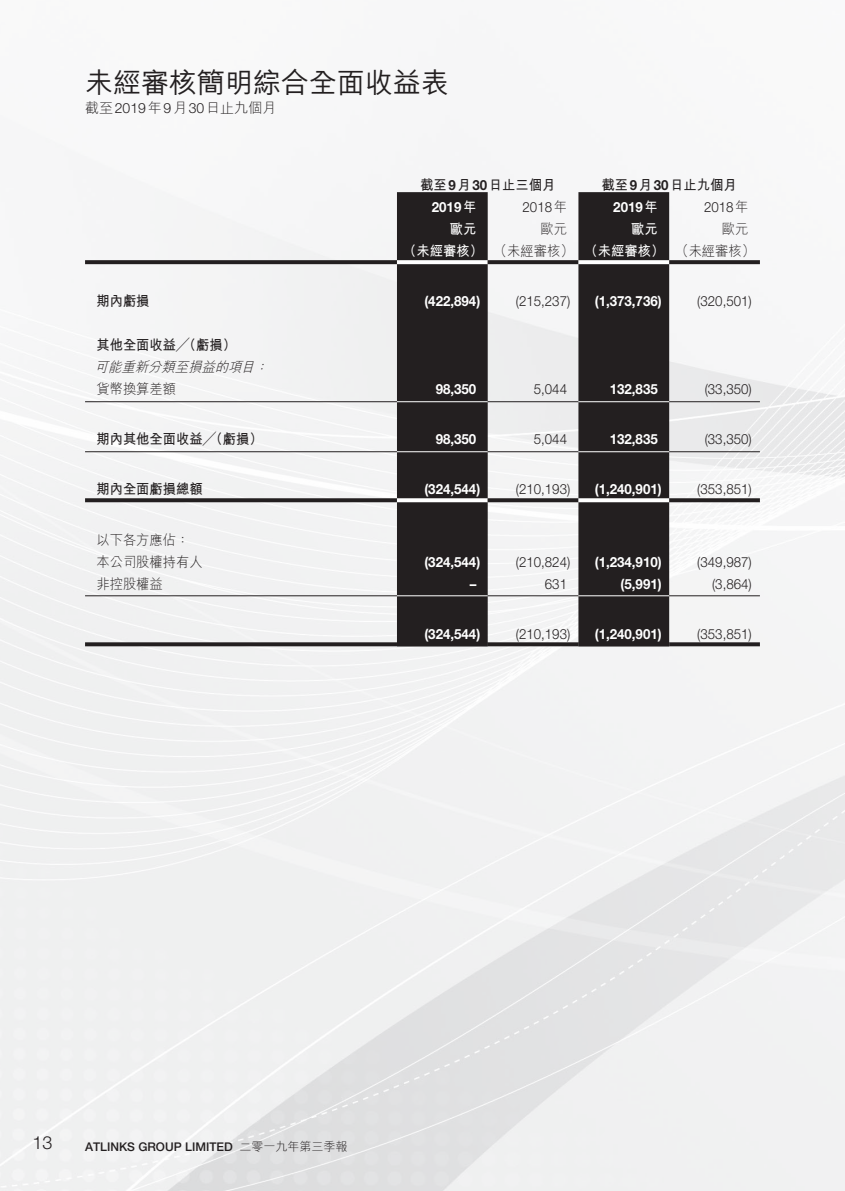
<style>
.page{position:relative;width:845px;height:1191px;background:#fff}
.page>*{position:absolute;margin:0;border:0;box-sizing:border-box;transform-origin:0 0}
.t1{font:500 28px "M Hei HK";color:#231f20}
.t2{font:300 18px "Helvetica Neue LT Std";color:#231f20}
.t3{font:700 14px "Helvetica Neue LT Std";color:#fff;scale:.95 1}
.t4{font:300 14px "Helvetica Neue LT Std";color:#231f20;scale:.95 1}
.t5{font:700 14px "M Hei HK";color:#231f20;scale:.95 1}
.t6{font:300 14px "M Hei HK";color:#231f20;scale:.95 1}
.t7{font:700 14px/22px "M Hei HK";color:#fff;scale:.95 1}
.t8{font:300 14px "M Hei HK";color:#231f20}
.t9{font:italic 300 14px "M Hei HK";color:#231f20;scale:.95 1}
.t10{font:500 12px "Helvetica Neue LT Std";color:#231f20}
.t11{font:300 12px "M Hei HK";color:#231f20}
.s1{font-family:"Helvetica Neue LT Std"}
.s2{font-family:"M Hei HK"}
.s3{font-weight:300;color:#231f20}
</style>
<div class="page">
<svg style="left:397px;top:192px;width:272px;height:450px;fill:#231f20"></svg>
<svg style="left:85px;top:260px;width:312px;height:4px"></svg>
<svg style="left:397px;top:260px;width:91px;height:4px"></svg>
<svg style="left:488px;top:260px;width:90px;height:4px"></svg>
<svg style="left:578px;top:260px;width:91px;height:4px"></svg>
<svg style="left:669px;top:260px;width:91px;height:4px"></svg>
<hr style="left:85px;top:401px;width:312px;height:1px;background:#231f20">
<hr style="left:397px;top:401px;width:91px;height:1px;background:#fff">
<hr style="left:488px;top:401px;width:90px;height:1px;background:#231f20">
<hr style="left:578px;top:401px;width:91px;height:1px;background:#fff">
<hr style="left:669px;top:401px;width:91px;height:1px;background:#231f20">
<hr style="left:85px;top:451px;width:312px;height:1px;background:#231f20">
<hr style="left:397px;top:451px;width:91px;height:1px;background:#fff">
<hr style="left:488px;top:451px;width:90px;height:1px;background:#231f20">
<hr style="left:578px;top:451px;width:91px;height:1px;background:#fff">
<hr style="left:669px;top:451px;width:91px;height:1px;background:#231f20">
<svg style="left:85px;top:498px;width:312px;height:4px"></svg>
<svg style="left:397px;top:498px;width:91px;height:4px"></svg>
<svg style="left:488px;top:498px;width:90px;height:4px"></svg>
<svg style="left:578px;top:498px;width:91px;height:4px"></svg>
<svg style="left:669px;top:498px;width:91px;height:4px"></svg>
<hr style="left:85px;top:595px;width:312px;height:1px;background:#231f20">
<hr style="left:397px;top:595px;width:91px;height:1px;background:#fff">
<hr style="left:488px;top:595px;width:90px;height:1px;background:#231f20">
<hr style="left:578px;top:595px;width:91px;height:1px;background:#fff">
<hr style="left:669px;top:595px;width:91px;height:1px;background:#231f20">
<svg style="left:85px;top:642px;width:312px;height:4px"></svg>
<hr style="left:397px;top:642px;width:91px;height:4px;background:#231f20">
<svg style="left:488px;top:642px;width:90px;height:4px"></svg>
<hr style="left:578px;top:642px;width:91px;height:4px;background:#231f20">
<svg style="left:669px;top:642px;width:91px;height:4px"></svg>
<h1 class="t1" style="left:85px;top:62px;width:365px">未經審核簡明綜合全面收益表</h1>
<p class="t8" style="left:85px;top:98px;width:192px">截至<span class="s1">2019</span>年<span class="s1">9</span>月<span class="s1">30</span>日止九個月</p>
<p class="t5" style="left:96px;top:291px;width:58px">期內虧損</p>
<p class="t5" style="left:96px;top:335px;width:148px">其他全面收益╱（虧損(</p>
<p class="t9" style="left:95px;top:357px;width:175px">可能重新分類至損益的項目</p>
<p class="t9" style="left:255px;top:357px;width:21px">：</p>
<p class="t6" style="left:96px;top:379px;width:85px">貨幣換算差額</p>
<p class="t5" style="left:96px;top:429px;width:176px">期內其他全面收益╱（虧損(</p>
<p class="t5" style="left:96px;top:479px;width:114px">期內全面虧損總額</p>
<p class="t6" style="left:96px;top:529px;width:100px">以下各方應佔：</p>
<p class="t6" style="left:96px;top:551px;width:114px">本公司股權持有人</p>
<p class="t6" style="left:96px;top:573px;width:72px">非控股權益</p>
<p class="t5" style="left:420px;top:175px;width:144px">截至<span class="s1">9</span>月<span class="s1">30</span>日止三個月</p>
<p class="t5" style="left:601px;top:175px;width:144px">截至 <span class="s1">9</span>月<span class="s1">30</span>日止九個月</p>
<p class="t3" style="left:432px;top:199px;width:48px">2019<span class="s2">年</span></p>
<p class="t4" style="left:522px;top:199px;width:48px">2018 <span class="s2">年</span></p>
<p class="t3" style="left:613px;top:199px;width:48px">2019 <span class="s2">年</span></p>
<p class="t4" style="left:704px;top:199px;width:48px">2018 <span class="s2">年</span></p>
<p class="t6" style="left:540px;top:219px;width:29px">歐元</p>
<p class="t6" style="left:722px;top:219px;width:30px">歐元</p>
<p class="t7" style="left:403px;top:217px;width:372px;text-indent:47px">歐元<br>（未經審核） <span class="s3">（未經審核）</span> （未經審核） <span class="s3">（未經審核(</span></p>
<p class="t4" style="left:697px;top:293px;width:59px">)320,501(</p>
<p class="t7" style="left:631px;top:217px;width:29px">歐元</p>
<p class="t3" style="left:424px;top:293px;width:60px">)422,894(</p>
<p class="t3" style="left:595px;top:293px;width:72px">)1,373,736(</p>
<p class="t4" style="left:516px;top:293px;width:59px">)215,237(</p>
<p class="t3" style="left:436px;top:381px;width:44px">98,350</p>
<p class="t4" style="left:534px;top:381px;width:37px">5,044</p>
<p class="t3" style="left:610px;top:381px;width:52px">132,835</p>
<p class="t4" style="left:704px;top:381px;width:51px">)33,350(</p>
<p class="t3" style="left:436px;top:431px;width:44px">98,350</p>
<p class="t4" style="left:534px;top:431px;width:37px">5,044</p>
<p class="t3" style="left:610px;top:431px;width:52px">132,835</p>
<p class="t4" style="left:704px;top:431px;width:51px">)33,350(</p>
<p class="t3" style="left:424px;top:481px;width:60px">)324,544(</p>
<p class="t4" style="left:516px;top:481px;width:59px">)210,193(</p>
<p class="t3" style="left:595px;top:481px;width:72px">)1,240,901(</p>
<p class="t4" style="left:697px;top:481px;width:59px">)353,851(</p>
<p class="t3" style="left:424px;top:553px;width:60px">)324,544(</p>
<p class="t4" style="left:516px;top:553px;width:59px">)210,824(</p>
<p class="t3" style="left:595px;top:553px;width:72px">)1,234,910(</p>
<p class="t4" style="left:697px;top:553px;width:59px">)349,987(</p>
<p class="t3" style="left:470px;top:575px;width:9px">–</p>
<p class="t4" style="left:545px;top:575px;width:25px">631</p>
<p class="t3" style="left:620px;top:575px;width:45px">)5,991(</p>
<p class="t4" style="left:712px;top:575px;width:43px">)3,864(</p>
<p class="t3" style="left:424px;top:625px;width:60px">)324,544(</p>
<p class="t4" style="left:516px;top:625px;width:59px">)210,193(</p>
<p class="t3" style="left:595px;top:625px;width:72px">)1,240,901(</p>
<p class="t4" style="left:697px;top:625px;width:59px">)353,851(</p>
<p class="t2" style="left:33px;top:1131px;width:22px">13</p>
<p class="t11" style="left:239px;top:1138px;width:109px">二零一九年第三季報</p>
<p class="t10" style="left:85px;top:1139px;width:149px">ATLINKS GROUP LIMITED</p>
</div>
